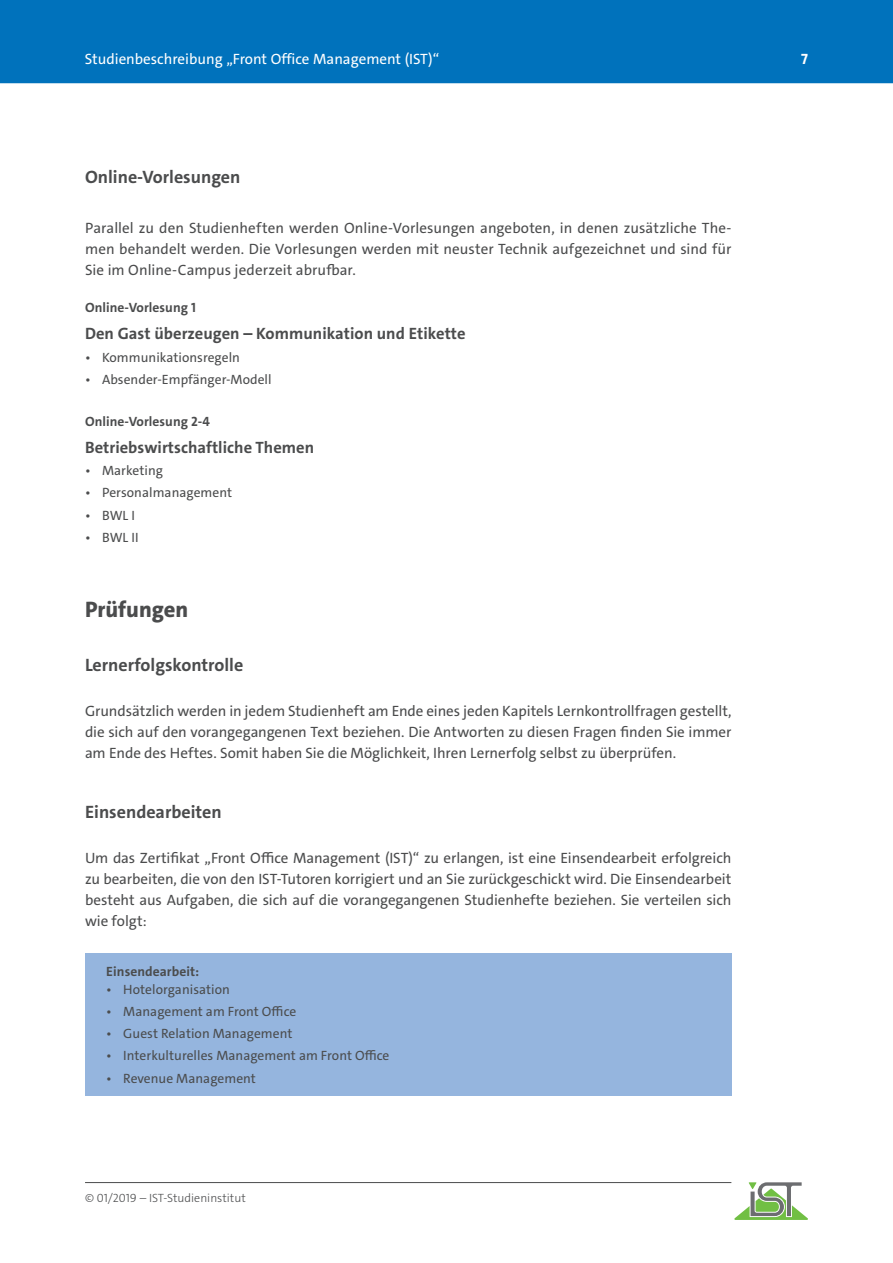
<style>
.page{position:relative;width:893px;height:1263px;background:#fff}
.page>*{position:absolute;margin:0;border:0;box-sizing:border-box;transform-origin:0 0}
.t1{font:800 22.5px "The Sans C4 s";color:#4b4c4d}
.t2{font:700 18px "The Sans C4 s";color:#4b4c4d}
.t3{font:700 16.5px "The Sans C4 s";letter-spacing:.005em;color:#4b4c4d}
.t4{font:15px/21px "The Sans C4 s";letter-spacing:-.005em;color:#4b4c4d;text-align:justify}
.t5{font:15px "The Sans C4 s";color:#fff}
.t6{font:700 15px "The Sans C4 s";color:#fff}
.t7{font:13.5px "The Sans C4 s";letter-spacing:.005em;color:#4b4c4d}
.t8{font:700 13.5px "The Sans C4 s";letter-spacing:.005em;color:#4b4c4d}
.t9{font:300 12px "The Sans C4 s";color:#4b4c4d}
</style>
<div class="page">
<hr style="left:85px;top:1182px;width:646px;height:1px;background:#4b4c4d">
<svg style="left:734px;top:1182px;width:74px;height:38px"></svg>
<div style="left:0;top:0;width:893px;height:83px;background:#0072bc"></div>
<div style="left:85px;top:953px;width:646px;height:142px;background:#95b5de"></div>
<p class="t5" style="left:85px;top:49px;width:356px">Studienbeschreibung „Front Office Management (IST)“</p>
<p class="t6" style="left:801px;top:49px;width:8px">7</p>
<p class="t2" style="left:85px;top:166px;width:157px">Online-Vorlesungen</p>
<p class="t4" style="left:85px;top:217px;width:648px">Parallel zu den Studienheften werden Online-Vorlesungen angeboten, in denen zusätzliche The&shy;men behandelt werden. Die Vorlesungen werden mit neuster Technik aufgezeichnet und sind für Sie im Online-Campus jederzeit abrufbar.</p>
<p class="t8" style="left:85px;top:299px;width:112px">Online-Vorlesung 1</p>
<p class="t3" style="left:85px;top:323px;width:382px">Den Gast überzeugen – Kommunikation und Etikette</p>
<p class="t7" style="left:85px;top:348px;width:156px">• Kommunikationsregeln</p>
<p class="t7" style="left:85px;top:371px;width:188px">• Absender-Empfänger-Modell</p>
<p class="t8" style="left:85px;top:413px;width:126px">Online-Vorlesung 2-4</p>
<p class="t3" style="left:85px;top:437px;width:231px">Betriebswirtschaftliche Themen</p>
<p class="t7" style="left:85px;top:462px;width:79px">• Marketing</p>
<p class="t7" style="left:85px;top:484px;width:149px">• Personalmanagement</p>
<p class="t7" style="left:85px;top:506px;width:51px">• BWL I</p>
<p class="t7" style="left:85px;top:529px;width:55px">• BWL II</p>
<h1 class="t1" style="left:85px;top:595px;width:105px">Prüfungen</h1>
<p class="t2" style="left:85px;top:653px;width:160px">Lernerfolgskontrolle</p>
<p class="t4" style="left:85px;top:700px;width:648px">Grundsätzlich werden in jedem Studienheft am Ende eines jeden Kapitels Lernkontrollfragen gestellt, die sich auf den vorangegangenen Text beziehen. Die Antworten zu diesen Fragen finden Sie immer am Ende des Heftes. Somit haben Sie die Möglichkeit, Ihren Lernerfolg selbst zu überprüfen.</p>
<p class="t2" style="left:85px;top:800px;width:138px">Einsendearbeiten</p>
<p class="t4" style="left:85px;top:847px;width:648px">Um das Zertifikat „Front Office Management (IST)“ zu erlangen, ist eine Einsendearbeit erfolgreich zu bearbeiten, die von den IST-Tutoren korrigiert und an Sie zurückgeschickt wird. Die Einsendearbeit besteht aus Aufgaben, die sich auf die vorangegangenen Studienhefte beziehen. Sie verteilen sich wie folgt:</p>
<p class="t8" style="left:106px;top:962px;width:94px">Einsendearbeit:</p>
<p class="t7" style="left:106px;top:980px;width:125px">• Hotelorganisation</p>
<p class="t7" style="left:106px;top:1003px;width:192px">• Management am Front Office</p>
<p class="t7" style="left:106px;top:1025px;width:188px">• Guest Relation Management</p>
<p class="t7" style="left:106px;top:1047px;width:285px">• Interkulturelles Management am Front Office</p>
<p class="t7" style="left:106px;top:1069px;width:151px">• Revenue Management</p>
<p class="t9" style="left:85px;top:1190px;width:162px">© 01/2019 – IST-Studieninstitut</p>
</div>
